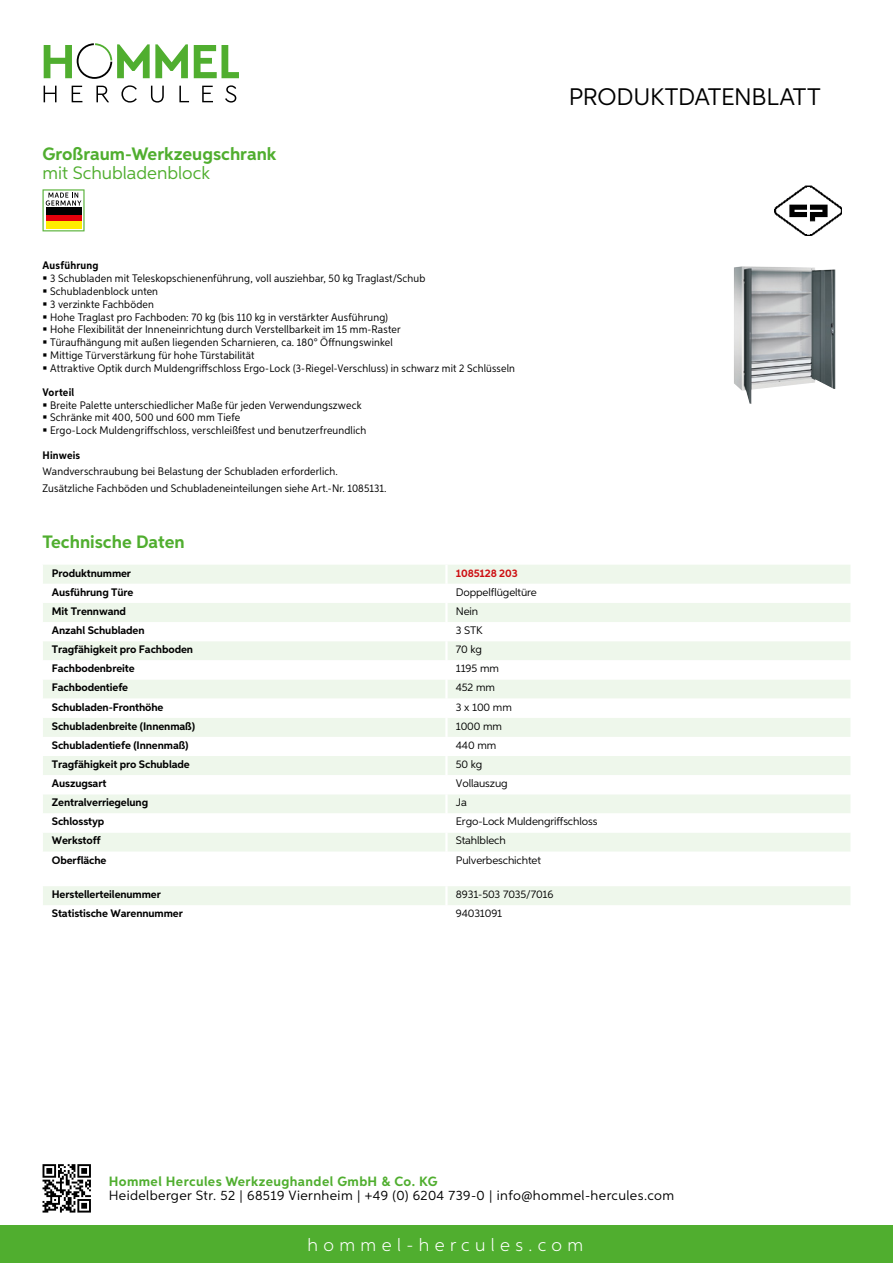
<style>
.page{position:relative;width:893px;height:1263px;background:#fff}
.page>*{position:absolute;margin:0;border:0;box-sizing:border-box;transform-origin:0 0}
.t1{font:24px "Aspira";letter-spacing:-.01em;color:#000}
.t2{font:700 18px "Aspira";color:#50ae2f}
.t3{font:300 18px "Aspira";letter-spacing:.3em;color:#fff}
.t4{font:18px "Aspira";color:#50ae2f}
.t5{font:13.5px "Aspira";letter-spacing:.03em;color:#000}
.t6{font:700 13.5px "Aspira";letter-spacing:.03em;color:#50ae2f}
.t7{font:10.95px/12.8px "Aspira Nar";letter-spacing:.015em;color:#000}
.t8{font:700 10.95px "Aspira";letter-spacing:-.01em;color:#000}
.t9{font:10.95px "Aspira";letter-spacing:-.01em;color:#000}
.t10{font:700 10.95px "Aspira Nar";letter-spacing:.02em;color:#000}
.t11{font:700 10.95px "Aspira";letter-spacing:-.01em;color:#cd1013}
</style>
<div class="page">
<div style="left:0;top:1226px;width:893px;height:37px;background:#50ae2f"></div>
<svg style="left:43px;top:1164px;width:48px;height:48px"></svg>
<svg style="left:194px;top:45px;width:45px;height:33px"></svg>
<svg style="left:44px;top:43px;width:144px;height:36px"></svg>
<svg style="left:44px;top:86px;width:13px;height:16px"></svg>
<svg style="left:72px;top:86px;width:10px;height:16px"></svg>
<svg style="left:96px;top:86px;width:13px;height:16px"></svg>
<svg style="left:121px;top:85px;width:16px;height:18px"></svg>
<svg style="left:151px;top:86px;width:13px;height:17px"></svg>
<svg style="left:179px;top:86px;width:10px;height:16px"></svg>
<svg style="left:202px;top:86px;width:11px;height:16px"></svg>
<svg style="left:225px;top:85px;width:11px;height:18px"></svg>
<div style="left:43px;top:565px;width:807px;height:19px;background:#eef7eb"></div>
<svg style="left:43px;top:603px;width:807px;height:249px;fill:#eef7eb"></svg>
<hr style="left:445px;top:565px;width:3px;height:19px;background:#fff">
<hr style="left:445px;top:603px;width:3px;height:19px;background:#fff">
<hr style="left:445px;top:622px;width:3px;height:19px;background:#fff">
<hr style="left:445px;top:641px;width:3px;height:19px;background:#fff">
<hr style="left:445px;top:660px;width:3px;height:19px;background:#fff">
<hr style="left:445px;top:679px;width:3px;height:20px;background:#fff">
<hr style="left:445px;top:699px;width:3px;height:19px;background:#fff">
<hr style="left:445px;top:718px;width:3px;height:19px;background:#fff">
<hr style="left:445px;top:737px;width:3px;height:19px;background:#fff">
<hr style="left:445px;top:756px;width:3px;height:19px;background:#fff">
<hr style="left:445px;top:775px;width:3px;height:19px;background:#fff">
<hr style="left:445px;top:794px;width:3px;height:19px;background:#fff">
<hr style="left:445px;top:813px;width:3px;height:19px;background:#fff">
<hr style="left:445px;top:832px;width:3px;height:20px;background:#fff">
<div style="left:43px;top:886px;width:807px;height:19px;background:#eef7eb"></div>
<svg style="left:43px;top:189px;width:42px;height:42px"></svg>
<div style="left:46px;top:214px;width:35px;height:7px;background:#e3000b"></div>
<div style="left:46px;top:208px;width:35px;height:7px;background:#000"></div>
<div style="left:46px;top:221px;width:35px;height:7px;background:#ffed00"></div>
<img style="left:734px;top:266px;width:101px;height:138px">
<img style="left:775px;top:185px;width:67px;height:50px">
<h2 class="t2" style="left:43px;top:142px;width:235px">Großraum-Werkzeugschrank</h2>
<h2 class="t4" style="left:43px;top:162px;width:169px">mit Schubladenblock</h2>
<p class="t10" style="left:43px;top:259px;width:58px">Ausführung</p>
<p class="t7" style="left:50px;top:272px;width:466px">3 Schubladen mit Teleskopschienenführung, voll ausziehbar, 50 kg Traglast/Schub<br>Schubladenblock unten<br>3 verzinkte Fachböden<br>Hohe Traglast pro Fachboden: 70 kg (bis 110 kg in verstärkter Ausführung)<br>Hohe Flexibilität der Inneneinrichtung durch Verstellbarkeit im 15 mm-Raster<br>Türaufhängung mit außen liegenden Scharnieren, ca. 180° Öffnungswinkel<br>Mittige Türverstärkung für hohe Türstabilität<br>Attraktive Optik durch Muldengriffschloss Ergo-Lock (3-Riegel-Verschluss) in schwarz mit 2 Schlüsseln</p>
<p class="t10" style="left:43px;top:385px;width:33px">Vorteil</p>
<p class="t7" style="left:50px;top:398px;width:318px">Breite Palette unterschiedlicher Maße für jeden Verwendungszweck<br>Schränke mit 400, 500 und 600 mm Tiefe<br>Ergo-Lock Muldengriffschloss, verschleißfest und benutzerfreundlich</p>
<p class="t10" style="left:43px;top:449px;width:39px">Hinweis</p>
<p class="t7" style="left:43px;top:462px;width:346px;line-height:17.5px">Wandverschraubung bei Belastung der Schubladen erforderlich.<br>Zusätzliche Fachböden und Schubladeneinteilungen siehe Art.-Nr. 1085131.</p>
<h1 class="t1" style="left:569px;top:82px;width:253px">Produktdatenblatt</h1>
<h2 class="t2" style="left:43px;top:530px;width:144px">Technische Daten</h2>
<p class="t8" style="left:52px;top:566px;width:81px">Produktnummer</p>
<p class="t11" style="left:456px;top:566px;width:63px">1085128 203</p>
<p class="t8" style="left:52px;top:585px;width:83px">Ausführung Türe</p>
<p class="t9" style="left:456px;top:585px;width:83px">Doppelflügeltüre</p>
<p class="t8" style="left:52px;top:604px;width:76px">Mit Trennwand</p>
<p class="t9" style="left:456px;top:604px;width:24px">Nein</p>
<p class="t8" style="left:52px;top:623px;width:94px">Anzahl Schubladen</p>
<p class="t9" style="left:456px;top:623px;width:22px">3 STK</p>
<p class="t8" style="left:52px;top:643px;width:143px">Tragfähigkeit pro Fachboden</p>
<p class="t9" style="left:456px;top:643px;width:28px">70 kg</p>
<p class="t8" style="left:52px;top:662px;width:84px">Fachbodenbreite</p>
<p class="t9" style="left:456px;top:662px;width:45px">1195 mm</p>
<p class="t8" style="left:52px;top:681px;width:78px">Fachbodentiefe</p>
<p class="t9" style="left:456px;top:681px;width:41px">452 mm</p>
<p class="t8" style="left:52px;top:700px;width:113px">Schubladen-Fronthöhe</p>
<p class="t9" style="left:456px;top:700px;width:58px">3 x 100 mm</p>
<p class="t8" style="left:52px;top:719px;width:145px">Schubladenbreite (Innenmaß)</p>
<p class="t9" style="left:456px;top:719px;width:48px">1000 mm</p>
<p class="t8" style="left:52px;top:738px;width:138px">Schubladentiefe (Innenmaß)</p>
<p class="t9" style="left:456px;top:738px;width:42px">440 mm</p>
<p class="t8" style="left:52px;top:757px;width:139px">Tragfähigkeit pro Schublade</p>
<p class="t9" style="left:456px;top:757px;width:28px">50 kg</p>
<p class="t8" style="left:52px;top:776px;width:56px">Auszugsart</p>
<p class="t9" style="left:456px;top:777px;width:53px">Vollauszug</p>
<p class="t8" style="left:52px;top:796px;width:98px">Zentralverriegelung</p>
<p class="t9" style="left:456px;top:796px;width:13px">Ja</p>
<p class="t8" style="left:52px;top:815px;width:54px">Schlosstyp</p>
<p class="t9" style="left:456px;top:815px;width:143px">Ergo-Lock Muldengriffschloss</p>
<p class="t8" style="left:52px;top:834px;width:50px">Werkstoff</p>
<p class="t9" style="left:456px;top:834px;width:51px">Stahlblech</p>
<p class="t8" style="left:52px;top:853px;width:56px">Oberfläche</p>
<p class="t9" style="left:456px;top:853px;width:87px">Pulverbeschichtet</p>
<p class="t8" style="left:52px;top:888px;width:111px">Herstellerteilenummer</p>
<p class="t9" style="left:456px;top:888px;width:99px">8931-503 7035/7016</p>
<p class="t8" style="left:52px;top:907px;width:132px">Statistische Warennummer</p>
<p class="t9" style="left:456px;top:907px;width:48px">94031091</p>
<p class="t6" style="left:109px;top:1172px;width:330px">Hommel Hercules Werkzeughandel GmbH &amp; Co. KG</p>
<p class="t5" style="left:109px;top:1187px;width:567px">Heidelberger Str. 52 | 68519 Viernheim | +49 (0) 6204 739-0 | info@hommel-hercules.com</p>
<h2 class="t3" style="left:307px;top:1234px;width:277px">hommel-hercules.com</h2>
</div>
